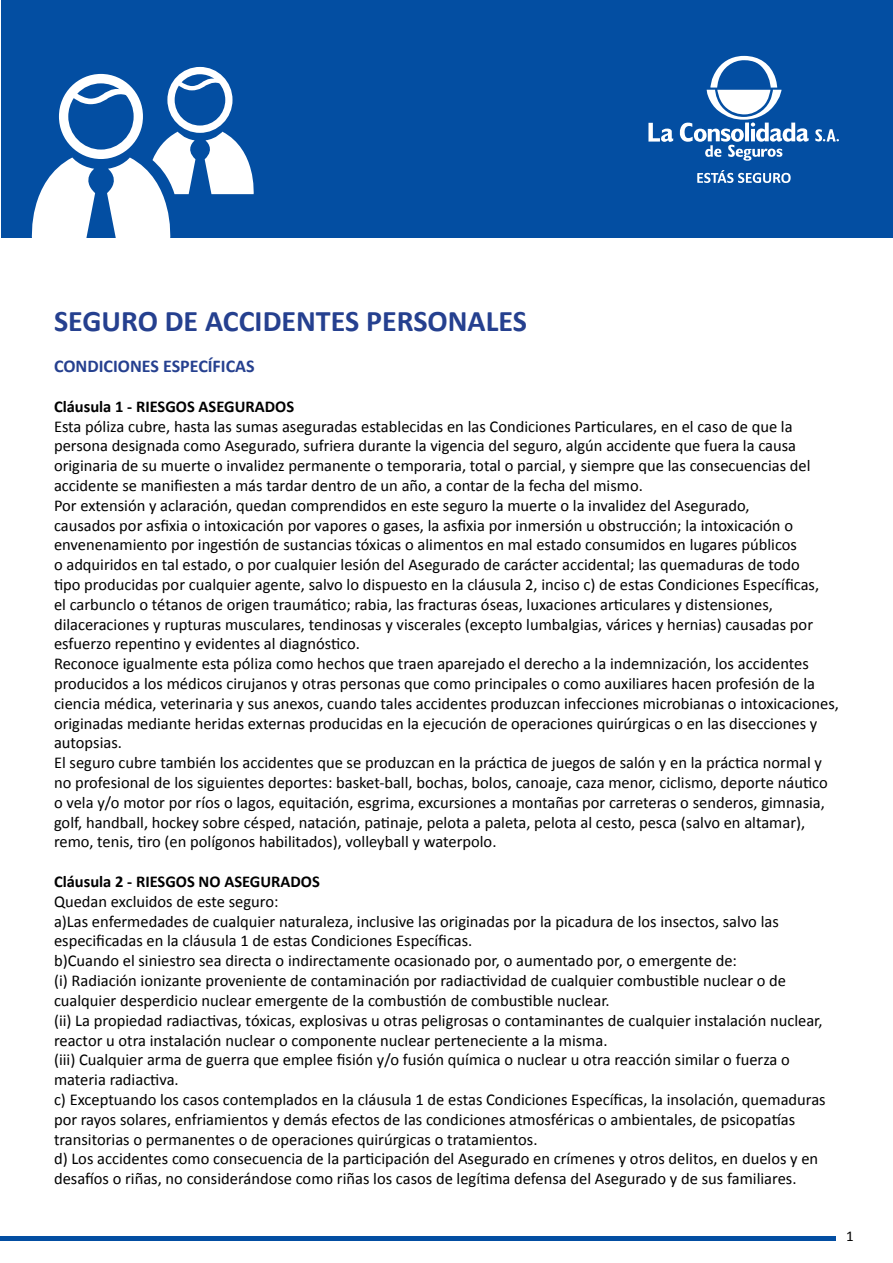
<style>
.page{position:relative;width:893px;height:1263px;background:#fff}
.page>*{position:absolute;margin:0;border:0;box-sizing:border-box;transform-origin:0 0}
.t1{font:700 30px "Calibri";color:#25408f}
.t2{font:700 18px "Calibri";color:#25408f}
.t3{font:16.5px/19.8px "Calibri";color:#000}
.t4{font:700 16.5px "Calibri";color:#000}
.t5{font:15px "Calibri";color:#000}
</style>
<div class="page">
<div style="left:1px;top:1px;width:891px;height:237px;background:#034ea2"></div>
<svg style="left:648px;top:56px;width:191px;height:105px"></svg>
<svg style="left:697px;top:170px;width:94px;height:13px"></svg>
<svg style="left:31px;top:67px;width:223px;height:171px"></svg>
<div style="left:1px;top:1236px;width:835px;height:5px;background:#034ea2"></div>
<h1 class="t1" style="left:54px;top:302px;width:474px">SEGURO DE ACCIDENTES PERSONALES</h1>
<p class="t2" style="left:54px;top:355px;width:202px">CONDICIONES ESPECÍFICAS</p>
<p class="t4" style="left:54px;top:396px;width:242px">Cláusula 1 - RIESGOS ASEGURADOS</p>
<p class="t3" style="left:54px;top:416px;width:786px">Esta póliza cubre, hasta las sumas aseguradas establecidas en las Condiciones Particulares, en el caso de que la persona designada como Asegurado, sufriera durante la vigencia del seguro, algún accidente que fuera la causa originaria de su muerte o invalidez permanente o temporaria, total o parcial, y siempre que las consecuencias del accidente se manifiesten a más tardar dentro de un año, a contar de la fecha del mismo.<br>Por extensión y aclaración, quedan comprendidos en este seguro la muerte o la invalidez del Asegurado,<br>causados por asfixia o intoxicación por vapores o gases, la asfixia por inmersión u obstrucción; la intoxicación o envenenamiento por ingestión de sustancias tóxicas o alimentos en mal estado consumidos en lugares públicos<br>o adquiridos en tal estado, o por cualquier lesión del Asegurado de carácter accidental; las quemaduras de todo<br>tipo producidas por cualquier agente, salvo lo dispuesto en la cláusula 2, inciso c) de estas Condiciones Específicas,<br>el carbunclo o tétanos de origen traumático; rabia, las fracturas óseas, luxaciones articulares y distensiones, dilaceraciones y rupturas musculares, tendinosas y viscerales (excepto lumbalgias, várices y hernias) causadas por esfuerzo repentino y evidentes al diagnóstico.<br>Reconoce igualmente esta póliza como hechos que traen aparejado el derecho a la indemnización, los accidentes producidos a los médicos cirujanos y otras personas que como principales o como auxiliares hacen profesión de la ciencia médica, veterinaria y sus anexos, cuando tales accidentes produzcan infecciones microbianas o intoxicaciones, originadas mediante heridas externas producidas en la ejecución de operaciones quirúrgicas o en las disecciones y autopsias.<br>El seguro cubre también los accidentes que se produzcan en la práctica de juegos de salón y en la práctica normal y no profesional de los siguientes deportes: basket-ball, bochas, bolos, canoaje, caza menor, ciclismo, deporte náutico o vela y/o motor por ríos o lagos, equitación, esgrima, excursiones a montañas por carreteras o senderos, gimnasia, golf, handball, hockey sobre césped, natación, patinaje, pelota a paleta, pelota al cesto, pesca (salvo en altamar), remo, tenis, tiro (en polígonos habilitados), volleyball y waterpolo.</p>
<p class="t4" style="left:54px;top:871px;width:267px">Cláusula 2 - RIESGOS NO ASEGURADOS</p>
<p class="t3" style="left:54px;top:891px;width:773px">Quedan excluidos de este seguro:<br>a)Las enfermedades de cualquier naturaleza, inclusive las originadas por la picadura de los insectos, salvo las especificadas en la cláusula 1 de estas Condiciones Específicas.<br>b)Cuando el siniestro sea directa o indirectamente ocasionado por, o aumentado por, o emergente de:<br>(i) Radiación ionizante proveniente de contaminación por radiactividad de cualquier combustible nuclear o de cualquier desperdicio nuclear emergente de la combustión de combustible nuclear.<br>(ii) La propiedad radiactivas, tóxicas, explosivas u otras peligrosas o contaminantes de cualquier instalación nuclear, reactor u otra instalación nuclear o componente nuclear perteneciente a la misma.<br>(iii) Cualquier arma de guerra que emplee fisión y/o fusión química o nuclear u otra reacción similar o fuerza o materia radiactiva.<br>c) Exceptuando los casos contemplados en la cláusula 1 de estas Condiciones Específicas, la insolación, quemaduras por rayos solares, enfriamientos y demás efectos de las condiciones atmosféricas o ambientales, de psicopatías transitorias o permanentes o de operaciones quirúrgicas o tratamientos.<br>d) Los accidentes como consecuencia de la participación del Asegurado en crímenes y otros delitos, en duelos y en desafíos o riñas, no considerándose como riñas los casos de legítima defensa del Asegurado y de sus familiares.</p>
<p class="t5" style="left:846px;top:1226px;width:9px">1</p>
</div>
